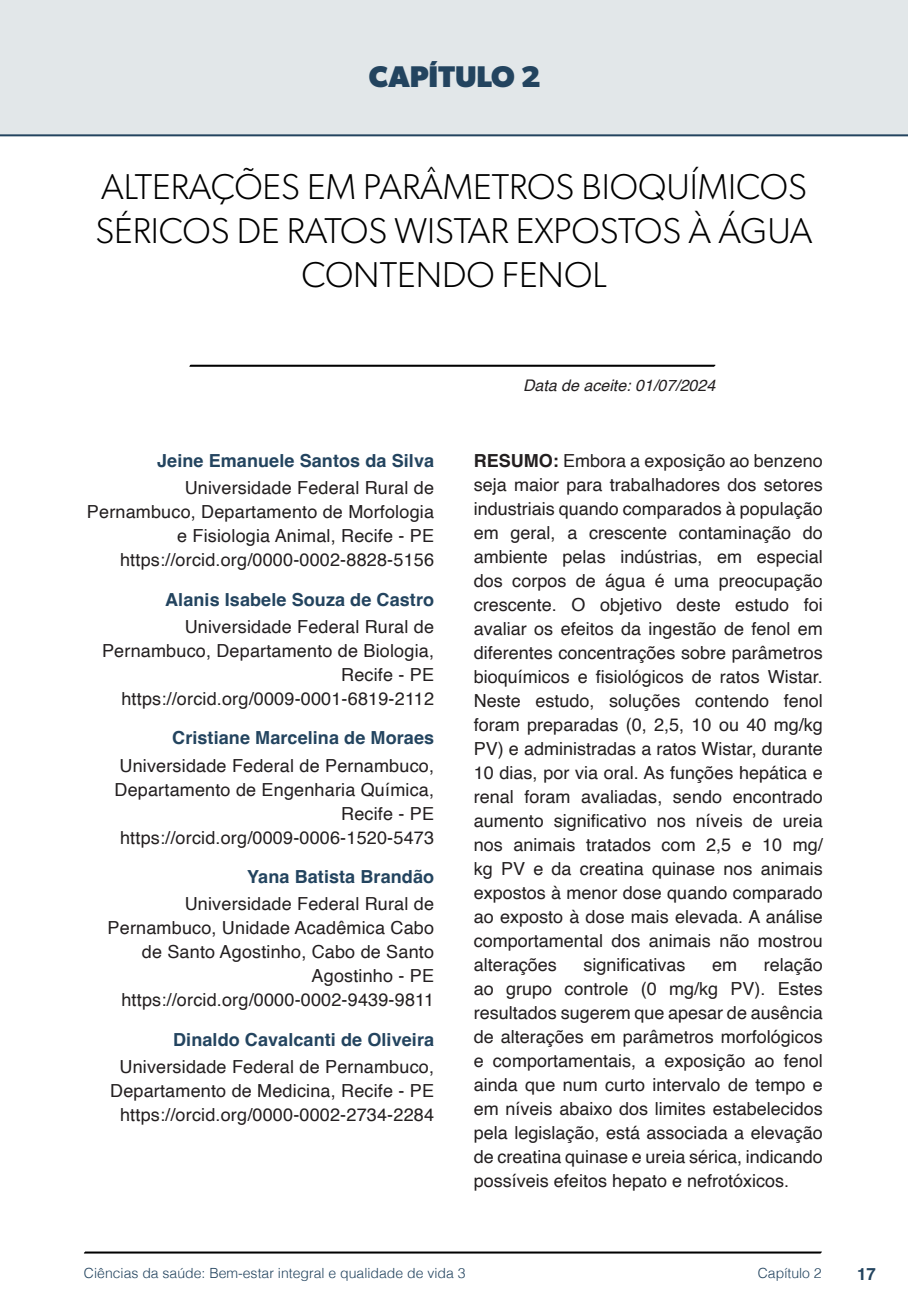
<style>
.page{position:relative;width:908px;height:1304px;background:#fff}
.page>*{position:absolute;margin:0;border:0;box-sizing:border-box;transform-origin:0 0}
.nome_artigos{font:300 36px/44px "Gibson";color:#000;text-align:center}
.capítulos{font:700 30px "Gibson";color:#23445f}
.Resumos_e_PC_TXT{font:18px/24px "Helvetica";color:#231f20;text-align:justify}
.info_autores{font:18px/24px "Helvetica";letter-spacing:.01em;color:#231f20;text-align:right}
.nome_autores{font:700 18px "Helvetica";letter-spacing:.005em;color:#23445f}
.t1{font:700 16.8px "Helvetica";color:#23445f}
.t2{font:italic 16px "Helvetica";color:#231f20}
.t3{font:300 14px "Helvetica";color:#23445f}
.s1{font-weight:700}
</style>
<div class="page">
<svg style="left:84px;top:1251px;width:737px;height:3px;background:#515151"></svg>
<div style="left:0;top:0;width:907px;height:136px;background:#e2e7e9"></div>
<svg style="left:189px;top:364px;width:526px;height:3px;background:#4f4f4f"></svg>
<div style="left:44px;top:72px;width:68px;height:61px;background:#e2e7e9"></div>
<p class="capítulos" style="left:369px;top:58px;width:173px">CAPÍTULO 2</p>
<p class="nome_artigos" style="left:95px;top:164px;width:718px">ALTERAÇÕES EM PARÂMETROS BIOQUÍMICOS<br>SÉRICOS DE RATOS WISTAR EXPOSTOS À ÁGUA<br>CONTENDO FENOL</p>
<p class="nome_autores" style="left:157px;top:450px;width:278px">Jeine Emanuele Santos da Silva</p>
<p class="info_autores" style="left:87px;top:477px;width:348px">Universidade Federal Rural de<br>Pernambuco, Departamento de Morfologia e Fisiologia Animal, Recife - PE</p>
<p class="info_autores" style="left:120px;top:549px;width:315px">https://orcid.org/0000-0002-8828-5156</p>
<p class="nome_autores" style="left:165px;top:588px;width:270px">Alanis Isabele Souza de Castro</p>
<p class="info_autores" style="left:102px;top:615px;width:333px">Universidade Federal Rural de<br>Pernambuco, Departamento de Biologia,<br>Recife - PE</p>
<p class="info_autores" style="left:121px;top:687px;width:314px">https://orcid.org/0009-0001-6819-2112</p>
<p class="nome_autores" style="left:172px;top:727px;width:263px">Cristiane Marcelina de Moraes</p>
<p class="info_autores" style="left:114px;top:754px;width:321px">Universidade Federal de Pernambuco,<br>Departamento de Engenharia Química,<br>Recife - PE</p>
<p class="info_autores" style="left:120px;top:826px;width:315px">https://orcid.org/0009-0006-1520-5473</p>
<p class="nome_autores" style="left:247px;top:866px;width:188px">Yana Batista Brandão</p>
<p class="info_autores" style="left:108px;top:893px;width:328px">Universidade Federal Rural de<br>Pernambuco, Unidade Acadêmica Cabo de Santo Agostinho, Cabo de Santo<br>Agostinho - PE</p>
<p class="info_autores" style="left:121px;top:989px;width:314px">https://orcid.org/0000-0002-9439-9811</p>
<p class="nome_autores" style="left:173px;top:1028px;width:262px">Dinaldo Cavalcanti de Oliveira</p>
<p class="info_autores" style="left:110px;top:1055px;width:325px;text-align:center">Universidade Federal de Pernambuco,<br>Departamento de Medicina, Recife - PE</p>
<p class="info_autores" style="left:120px;top:1103px;width:315px">https://orcid.org/0000-0002-2734-2284</p>
<p class="t2" style="left:523px;top:373px;width:194px">Data de aceite: 01/07/2024</p>
<p class="Resumos_e_PC_TXT" style="left:473px;top:449px;width:350px"><span class="s1">RESUMO:</span> Embora a exposição ao benzeno seja maior para trabalhadores dos setores industriais quando comparados à população em geral, a crescente contaminação do ambiente pelas indústrias, em especial dos corpos de água é uma preocupação crescente. O objetivo deste estudo foi avaliar os efeitos da ingestão de fenol em diferentes concentrações sobre parâmetros bioquímicos e fisiológicos de ratos Wistar.<br>Neste estudo, soluções contendo fenol foram preparadas (0, 2,5, 10 ou 40 mg/kg PV) e administradas a ratos Wistar, durante 10 dias, por via oral. As funções hepática e renal foram avaliadas, sendo encontrado aumento significativo nos níveis de ureia nos animais tratados com 2,5 e 10 mg/ kg PV e da creatina quinase nos animais expostos à menor dose quando comparado ao exposto à dose mais elevada. A análise comportamental dos animais não mostrou alterações</p>
<p class="Resumos_e_PC_TXT" style="left:583px;top:953px;width:104px">significativas</p>
<p class="Resumos_e_PC_TXT" style="left:711px;top:953px;width:27px">em</p>
<p class="Resumos_e_PC_TXT" style="left:473px;top:953px;width:350px;text-indent:290px">relação ao grupo controle (0 mg/kg PV). Estes resultados sugerem que apesar de ausência de alterações em parâmetros morfológicos e comportamentais, a exposição ao fenol ainda que num curto intervalo de tempo e em níveis abaixo dos limites estabelecidos pela legislação, está associada a elevação de creatina quinase e ureia sérica, indicando possíveis efeitos hepato e nefrotóxicos.</p>
<p class="t3" style="left:84px;top:1261px;width:383px">Ciências da saúde: Bem-estar integral e qualidade de vida 3</p>
<p class="t3" style="left:757px;top:1261px;width:65px">Capítulo 2</p>
<p class="t1" style="left:856px;top:1264px;width:20px">17</p>
</div>
